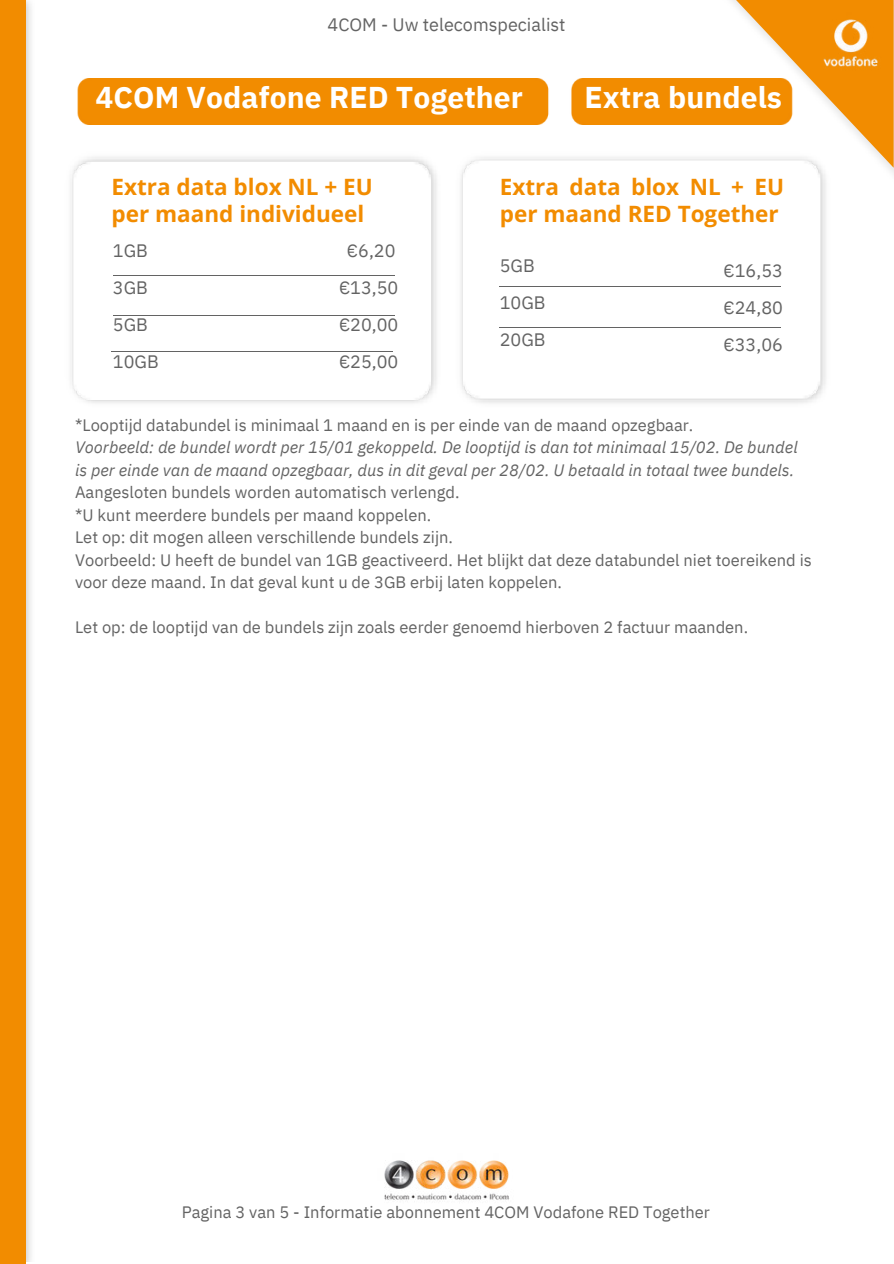
<style>
.page{position:relative;width:894px;height:1264px;background:#fff}
.page>*{position:absolute;margin:0;border:0;box-sizing:border-box;transform-origin:0 0}
.t1{font:700 30px "IBM Plex Sans";letter-spacing:.005em;color:#fff}
.t2{font:700 22.5px/27px "Open Sans";color:#f28c00}
.t3{font:18px/37.2px "IBM Plex Sans";color:#636363}
.t4{font:16.5px/22.5px "IBM Plex Sans";color:#636363}
.t5{font:italic 16.5px/22.5px "IBM Plex Sans";color:#636363}
</style>
<div class="page">
<div style="left:77px;top:78px;width:645px;height:46px;background:#f28c00"></div>
<img style="left:722px;top:0;width:170px;height:172px">
<svg style="left:735px;top:0;width:158px;height:168px"></svg>
<img style="left:70px;top:152px;width:759px;height:251px">
<hr style="left:111px;top:351px;width:281px;height:1px;background:#636363">
<hr style="left:113px;top:275px;width:281px;height:1px;background:#636363">
<hr style="left:113px;top:315px;width:281px;height:1px;background:#636363">
<hr style="left:499px;top:286px;width:281px;height:1px;background:#636363">
<hr style="left:499px;top:327px;width:281px;height:1px;background:#636363">
<img style="left:25px;top:0;width:6px;height:1261px">
<div style="left:0;top:0;width:25px;height:1263px;background:#f28c00"></div>
<img style="left:384px;top:1160px;width:125px;height:40px">
<img style="left:816px;top:13px;width:68px;height:60px">
<p class="t3" style="left:327px;top:5px;width:239px">4COM - Uw telecomspecialist</p>
<h1 class="t1" style="left:95px;top:74px;width:429px">4COM Vodafone RED Together</h1>
<h1 class="t1" style="left:584px;top:74px;width:199px">Extra bundels</h1>
<h2 class="t2" style="left:111px;top:172px;width:263px">Extra data blox NL + EU per maand individueel</h2>
<h2 class="t2" style="left:499px;top:172px;width:286px">Extra data blox NL + EU per maand RED Together</h2>
<p class="t3" style="left:113px;top:230px;width:47px">1GB<br>3GB<br>5GB<br>10GB</p>
<p class="t3" style="left:339px;top:230px;width:61px;text-align:center">€6,20 €13,50 €20,00 €25,00</p>
<p class="t3" style="left:499px;top:245px;width:47px">5GB<br>10GB<br>20GB</p>
<p class="t3" style="left:723px;top:250px;width:61px;text-align:justify">€16,53 €24,80 €33,06</p>
<p class="t4" style="left:75px;top:412px;width:619px">*Looptijd databundel is minimaal 1 maand en is per einde van de maand opzegbaar.</p>
<p class="t5" style="left:75px;top:435px;width:724px">Voorbeeld: de bundel wordt per 15/01 gekoppeld. De looptijd is dan tot minimaal 15/02. De bundel is per einde van de maand opzegbaar, dus in dit geval per 28/02. U betaald in totaal twee bundels.</p>
<p class="t4" style="left:75px;top:480px;width:738px">Aangesloten bundels worden automatisch verlengd.<br>*U kunt meerdere bundels per maand koppelen.<br>Let op: dit mogen alleen verschillende bundels zijn.<br>Voorbeeld: U heeft de bundel van 1GB geactiveerd. Het blijkt dat deze databundel niet toereikend is voor deze maand. In dat geval kunt u de 3GB erbij laten koppelen.</p>
<p class="t4" style="left:75px;top:615px;width:674px">Let op: de looptijd van de bundels zijn zoals eerder genoemd hierboven 2 factuur maanden.</p>
<p class="t4" style="left:182px;top:1199px;width:529px">Pagina 3 van 5 - Informatie abonnement 4COM Vodafone RED Together</p>
</div>
